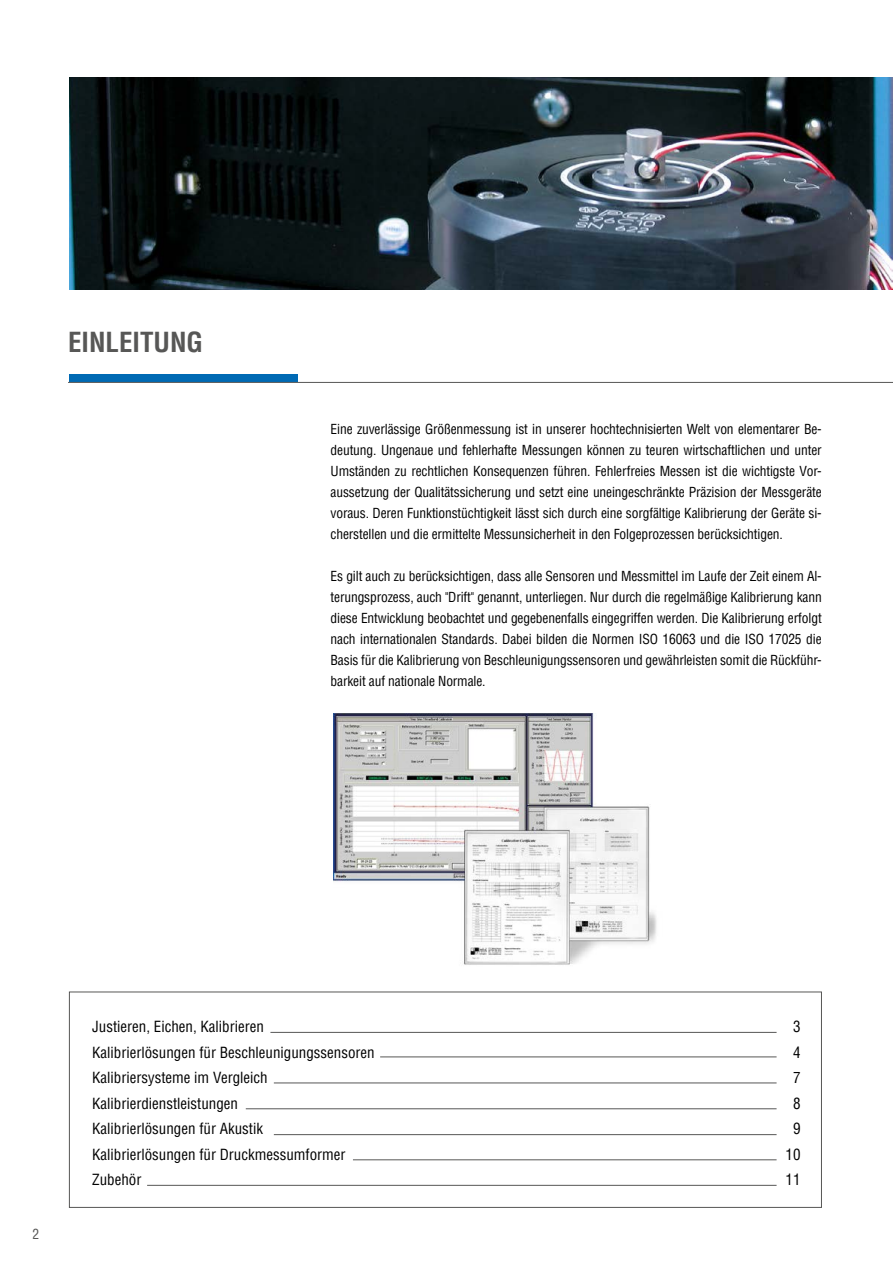
<style>
.page{position:relative;width:893px;height:1263px;background:#fff}
.page>*{position:absolute;margin:0;border:0;box-sizing:border-box;transform-origin:0 0}
.t1{font:700 condensed 27px "Helvetica LT Pro";color:#575756}
.t2{font:condensed 15px/25.5px "Helvetica LT Pro";color:#000}
.t3{font:condensed 13.5px/21px "Helvetica LT Pro";letter-spacing:-.01em;color:#000;text-align:justify}
.t4{font:condensed 13.5px "Helvetica LT Pro";color:#575756}
</style>
<div class="page">
<div style="left:69px;top:992px;width:753px;height:216px;border:1px solid #575756"></div>
<hr style="left:246px;top:1108px;width:531px;height:1px;background:#575756">
<hr style="left:380px;top:1057px;width:397px;height:1px;background:#575756">
<hr style="left:274px;top:1083px;width:503px;height:1px;background:#575756">
<hr style="left:270px;top:1032px;width:507px;height:1px;background:#575756">
<hr style="left:274px;top:1134px;width:503px;height:1px;background:#575756">
<div style="left:69px;top:374px;width:229px;height:8px;background:#006ab4"></div>
<img style="left:69px;top:77px;width:823px;height:213px">
<hr style="left:353px;top:1159px;width:424px;height:1px;background:#575756">
<hr style="left:68px;top:382px;width:825px;height:1px;background:#575756">
<img style="left:333px;top:714px;width:324px;height:251px">
<hr style="left:147px;top:1185px;width:630px;height:1px;background:#575756">
<h1 class="t1" style="left:68px;top:324px;width:137px">EINLEITUNG</h1>
<p class="t3" style="left:331px;top:418px;width:493px">Eine zuverlässige Größenmessung ist in unserer hochtechnisierten Welt von elementarer Be&shy;deutung. Ungenaue und fehlerhafte Messungen können zu teuren wirtschaftlichen und unter Umständen zu rechtlichen Konsequenzen führen. Fehlerfreies Messen ist die wichtigste Vor&shy;aussetzung der Qualitätssicherung und setzt eine uneingeschränkte Präzision der Messgeräte voraus. Deren Funktionstüchtigkeit lässt sich durch eine sorgfältige Kalibrierung der Geräte si&shy;cherstellen und die ermittelte Messunsicherheit in den Folgeprozessen berücksichtigen.</p>
<p class="t3" style="left:331px;top:565px;width:493px">Es gilt auch zu berücksichtigen, dass alle Sensoren und Messmittel im Laufe der Zeit einem Al&shy;terungsprozess, auch "Drift" genannt, unterliegen. Nur durch die regelmäßige Kalibrierung kann diese Entwicklung beobachtet und gegebenenfalls eingegriffen werden. Die Kalibrierung erfolgt nach internationalen Standards. Dabei bilden die Normen ISO 16063 und die ISO 17025 die Basis für die Kalibrierung von Beschleunigungssensoren und gewährleisten somit die Rückführ&shy;barkeit auf nationale Normale.</p>
<p class="t4" style="left:32px;top:1225px;width:8px">2</p>
<p class="t2" style="left:92px;top:1014px;width:284px">Justieren, Eichen, Kalibrieren<br>Kalibrierlösungen für Beschleunigungssensoren<br>Kalibriersysteme im Vergleich<br>Kalibrierdienstleistungen<br>Kalibrierlösungen für Akustik<br>Kalibrierlösungen für Druckmessumformer<br>Zubehör</p>
<p class="t2" style="left:785px;top:1014px;width:16px;text-align:center">3<br>4<br>7<br>8<br>9<br>10<br>11</p>
</div>
